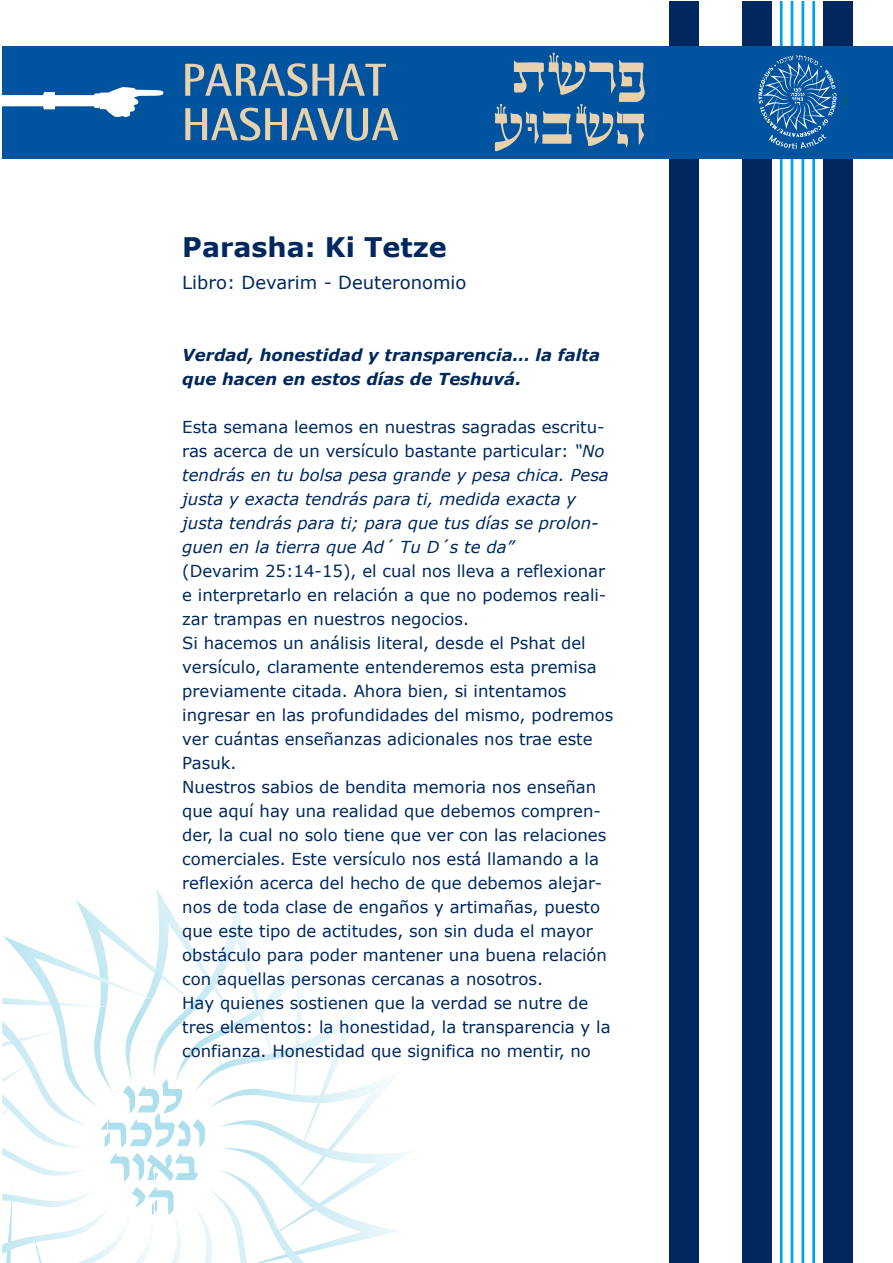
<style>
.page{position:relative;width:893px;height:1263px;background:#fff}
.page>*{position:absolute;margin:0;border:0;box-sizing:border-box;transform-origin:0 0}
.t1{font:700 27px "Verdana";color:#00285e}
.t2{font:18px "Verdana";color:#00285e}
.t3{font:16.5px/24px "Verdana";color:#00285e}
.t4{font:italic 16.5px/24px "Verdana";color:#00285e}
.t5{font:italic 700 16.5px/24px "Verdana";color:#00285e}
.s1{font-style:normal}
</style>
<div class="page">
<hr style="left:780px;top:1px;width:3px;height:1262px;background:#00a2e5">
<hr style="left:791px;top:1px;width:2px;height:1262px;background:#00a2e5">
<hr style="left:801px;top:1px;width:3px;height:1262px;background:#00a2e5">
<hr style="left:812px;top:1px;width:3px;height:1262px;background:#00a2e5">
<div style="left:669px;top:1px;width:30px;height:1262px;background:#00285e"></div>
<div style="left:742px;top:1px;width:30px;height:1262px;background:#00285e"></div>
<div style="left:823px;top:1px;width:30px;height:1262px;background:#00285e"></div>
<svg style="left:2px;top:888px;width:408px;height:375px"></svg>
<div style="left:2px;top:46px;width:891px;height:112px;background:#00539f"></div>
<svg style="left:185px;top:63px;width:213px;height:78px"></svg>
<svg style="left:2px;top:87px;width:162px;height:30px"></svg>
<svg style="left:758px;top:55px;width:79px;height:94px"></svg>
<svg style="left:495px;top:53px;width:150px;height:98px"></svg>
<h1 class="t1" style="left:182px;top:228px;width:266px">Parasha: Ki Tetze</h1>
<p class="t2" style="left:182px;top:270px;width:286px">Libro: Devarim - Deuteronomio</p>
<p class="t5" style="left:182px;top:342px;width:419px">Verdad, honestidad y transparencia… la falta que hacen en estos días de Teshuvá.</p>
<p class="t4" style="left:182px;top:415px;width:428px"><span class="s1">Esta semana leemos en nuestras sagradas escritu&shy;ras acerca de un versículo bastante particular:</span> “No tendrás en tu bolsa pesa grande y pesa chica. Pesa justa y exacta tendrás para ti, medida exacta y justa tendrás para ti; para que tus días se prolon&shy;guen en la tierra que Ad´ Tu D´s te da”</p>
<p class="t3" style="left:182px;top:559px;width:433px">(Devarim 25:14-15), el cual nos lleva a reflexionar e interpretarlo en relación a que no podemos reali&shy;zar trampas en nuestros negocios.<br>Si hacemos un análisis literal, desde el Pshat del versículo, claramente entenderemos esta premisa previamente citada. Ahora bien, si intentamos ingresar en las profundidades del mismo, podremos ver cuántas enseñanzas adicionales nos trae este Pasuk.<br>Nuestros sabios de bendita memoria nos enseñan que aquí hay una realidad que debemos compren&shy;der, la cual no solo tiene que ver con las relaciones comerciales. Este versículo nos está llamando a la reflexión acerca del hecho de que debemos alejar&shy;nos de toda clase de engaños y artimañas, puesto que este tipo de actitudes, son sin duda el mayor obstáculo para poder mantener una buena relación con aquellas personas cercanas a nosotros.<br>Hay quienes sostienen que la verdad se nutre de tres elementos: la honestidad, la transparencia y la confianza. Honestidad que significa no mentir, no</p>
</div>
